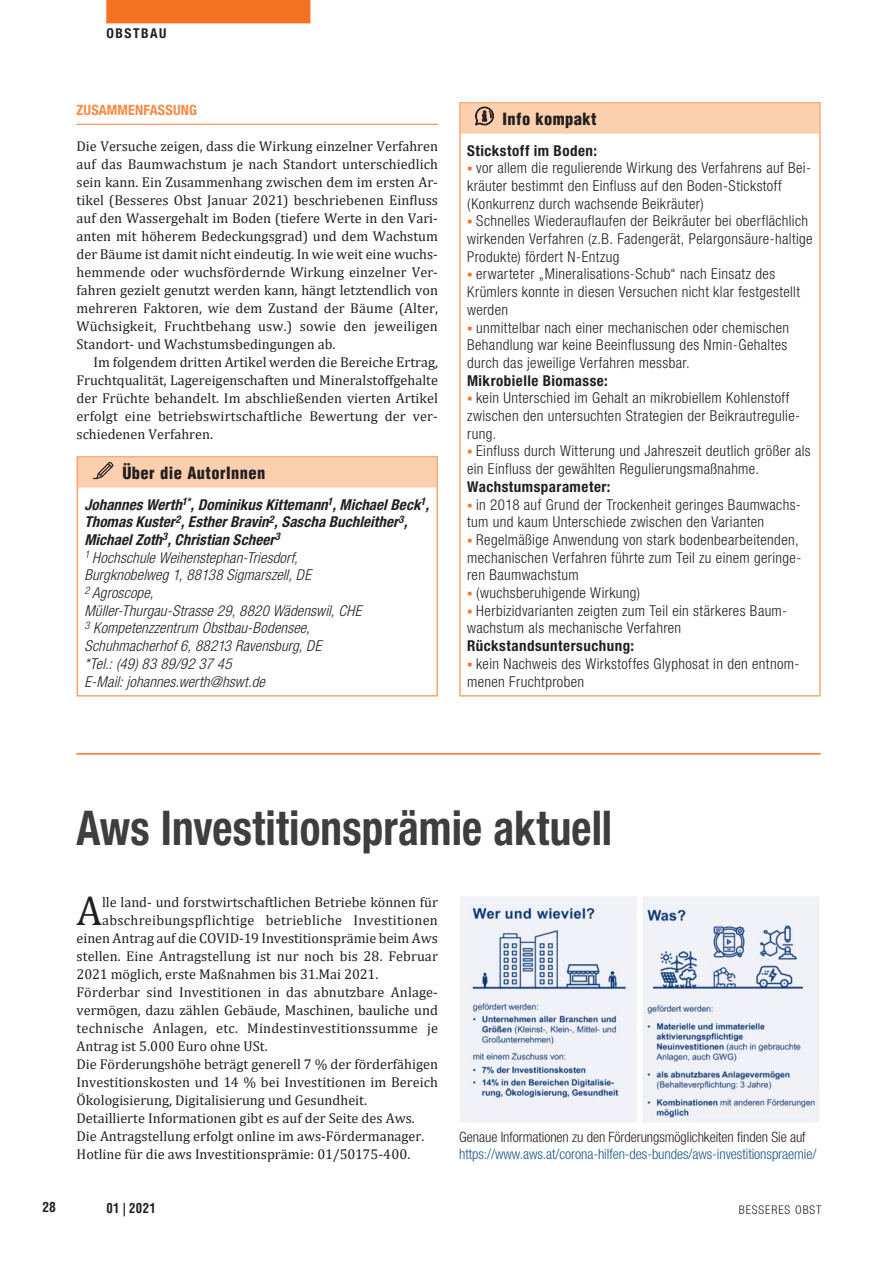
<style>
.page{position:relative;width:893px;height:1263px;background:#fff}
.page>*{position:absolute;margin:0;border:0;box-sizing:border-box;transform-origin:0 0}
.t1{font:700 condensed 48px "Helvetica Neue LT Std";letter-spacing:.005em;color:#3e3e3f;scale:.9 1}
.t2{font:41.25px "Cambria";color:#231f20}
.t3{font:900 condensed 16.5px "Helvetica LT Std";letter-spacing:.025em;color:#231f20}
.t4{font:300 condensed 15px/17.7px "Helvetica Neue LT Std";letter-spacing:.025em;color:#231f20}
.t5{font:italic 300 condensed 15px/17.7px "Helvetica Neue LT Std";color:#231f20}
.t6{font:700 condensed 15px "Helvetica Neue LT Std";letter-spacing:.03em;color:#231f20}
.t7{font:14.25px/18px "Cambria";color:#231f20;text-align:justify}
.t8{font:300 condensed 14.25px "Helvetica Neue LT Std";letter-spacing:-.005em;color:#1b578c}
.t9{font:300 condensed 14.25px "Helvetica Neue LT Std";letter-spacing:-.005em;color:#231f20}
.t10{font:14.25px "Cambria";letter-spacing:.02em;color:#231f20}
.t11{font:700 condensed 14.25px "Helvetica Neue LT Std";letter-spacing:.01em;color:#f68b45}
.t12{font:700 condensed 13.5px "Helvetica Neue";color:#231f20}
.t13{font:700 condensed 13.5px "Helvetica LT Std";letter-spacing:.03em;color:#231f20;scale:.95 1}
.t14{font:700 condensed 13.5px "Helvetica LT Std";letter-spacing:.03em;color:#231f20}
.t15{font:300 condensed 12px "Helvetica Neue LT Std";letter-spacing:.075em;color:#231f20}
.s1{font-weight:700}
</style>
<div class="page">
<div style="left:106px;top:0;width:204px;height:23px;background:#f37121"></div>
<div style="left:78px;top:458px;width:358px;height:30px;background:#fcd0ae"></div>
<svg style="left:93px;top:462px;width:21px;height:17px"></svg>
<div style="left:77px;top:456px;width:361px;height:241px;border:2px solid #f9a56e"></div>
<div style="left:461px;top:104px;width:358px;height:30px;background:#fcd0ae"></div>
<svg style="left:475px;top:107px;width:19px;height:18px"></svg>
<div style="left:459px;top:102px;width:362px;height:595px;border:2px solid #f9a56e"></div>
<hr style="left:77px;top:124px;width:361px;height:1px;background:#f68b45">
<hr style="left:77px;top:753px;width:744px;height:2px;background:#f37121">
<img style="left:460px;top:896px;width:359px;height:226px">
<p class="t12" style="left:106px;top:25px;width:62px">OBSTBAU</p>
<p class="t11" style="left:77px;top:102px;width:122px">ZUSAMMENFASSUNG</p>
<p class="t7" style="left:77px;top:137px;width:363px">Die Versuche zeigen, dass die Wirkung einzelner Verfahren auf das Baumwachstum je nach Standort unterschiedlich sein kann. Ein Zusammenhang zwischen dem im ersten Ar&shy;tikel (Besseres Obst Januar 2021) beschriebenen Einfluss auf den Wassergehalt im Boden (tiefere Werte in den Vari&shy;anten mit höherem Bedeckungsgrad) und dem Wachstum der Bäume ist damit nicht eindeutig. In wie weit eine wuchs&shy;hemmende oder wuchsfördernde Wirkung einzelner Ver&shy;fahren gezielt genutzt werden kann, hängt letztendlich von mehreren Faktoren, wie dem Zustand der Bäume (Alter, Wüchsigkeit, Fruchtbehang usw.) sowie den jeweiligen Standort- und Wachstumsbedingungen ab.</p>
<p class="t7" style="left:77px;top:353px;width:363px;text-indent:17px">Im folgendem dritten Artikel werden die Bereiche Ertrag, Fruchtqualität, Lagereigenschaften und Mineralstoffgehalte der Früchte behandelt. Im abschließenden vierten Artikel erfolgt eine betriebswirtschaftliche Bewertung der ver&shy;schiedenen Verfahren.</p>
<p class="t3" style="left:122px;top:463px;width:145px">Über die AutorInnen</p>
<p class="t5" style="left:84px;top:495px;width:350px"><span class="s1">JohannesWerth</span><sup>1*</sup><span class="s1">,DominikusKittemann</span><sup>1</sup><span class="s1">,MichaelBeck</span><sup>1</sup><span class="s1">, ThomasKuster</span><sup>2</sup><span class="s1">,EstherBravin</span><sup>2</sup><span class="s1">,SaschaBuchleither</span><sup>3</sup><span class="s1">, MichaelZoth</span><sup>3</sup><span class="s1">,ChristianScheer</span><sup>3<br></sup><sup>1</sup> HochschuleWeihenstephan-Triesdorf, Burgknobelweg1,88138 Sigmarszell,DE<br><sup>2</sup> Agroscope,<br>Müller-Thurgau-Strasse29,8820 Wädenswil,CHE<br><sup>3</sup> Kompetenzzentrum Obstbau-Bodensee, Schuhmacherhof6,88213 Ravensburg,DE<br>*Tel.:(49) 83 89/92 37 45<br>E-Mail:johannes.werth@hswt.de</p>
<p class="t3" style="left:502px;top:109px;width:96px">Info kompakt</p>
<p class="t6" style="left:467px;top:141px;width:131px">Stickstoff im Boden:</p>
<p class="t4" style="left:467px;top:159px;width:345px;text-indent:9px">vor allem die regulierende Wirkung des Verfahrens auf Bei&shy;kräuter bestimmt den Einfluss auf den Boden-Stickstoff (Konkurrenz durch wachsende Beikräuter)</p>
<p class="t4" style="left:476px;top:212px;width:333px">Schnelles Wiederauflaufen der Beikräuter bei oberflächlich</p>
<p class="t4" style="left:467px;top:230px;width:347px">wirkenden Verfahren (z.B. Fadengerät, Pelargonsäure-haltige</p>
<p class="t4" style="left:467px;top:247px;width:154px">Produkte) fördert N-Entzug</p>
<p class="t4" style="left:476px;top:265px;width:300px">erwarteter „Mineralisations-Schub“ nach Einsatz des</p>
<p class="t4" style="left:467px;top:283px;width:334px">Krümlers konnte in diesen Versuchen nicht klar festgestellt</p>
<p class="t4" style="left:467px;top:301px;width:42px">werden</p>
<p class="t4" style="left:476px;top:318px;width:314px">unmittelbar nach einer mechanischen oder chemischen</p>
<p class="t4" style="left:467px;top:336px;width:322px">Behandlung war keine Beeinflussung des Nmin-Gehaltes</p>
<p class="t4" style="left:467px;top:354px;width:224px">durch das jeweilige Verfahren messbar.</p>
<p class="t6" style="left:467px;top:371px;width:142px">Mikrobielle Biomasse:</p>
<p class="t4" style="left:467px;top:389px;width:335px;text-indent:9px">kein Unterschied im Gehalt an mikrobiellem Kohlenstoff zwischen den untersuchten Strategien der Beikrautregulie&shy;rung.</p>
<p class="t4" style="left:467px;top:442px;width:345px;text-indent:9px">Einfluss durch Witterung und Jahreszeit deutlich größer als ein Einfluss der gewählten Regulierungsmaßnahme.</p>
<p class="t6" style="left:467px;top:477px;width:145px">Wachstumsparameter:</p>
<p class="t4" style="left:467px;top:495px;width:335px;text-indent:9px">in 2018 auf Grund der Trockenheit geringes Baumwachs&shy;tum und kaum Unterschiede zwischen den Varianten</p>
<p class="t4" style="left:476px;top:531px;width:324px">Regelmäßige Anwendung von stark bodenbearbeitenden,</p>
<p class="t4" style="left:467px;top:548px;width:336px">mechanischen Verfahren führte zum Teil zu einem geringe-</p>
<p class="t4" style="left:467px;top:566px;width:113px">ren Baumwachstum</p>
<p class="t4" style="left:476px;top:584px;width:166px">(wuchsberuhigende Wirkung)</p>
<p class="t4" style="left:476px;top:601px;width:313px">Herbizidvarianten zeigten zum Teil ein stärkeres Baum-</p>
<p class="t4" style="left:467px;top:619px;width:216px">wachstum als mechanische Verfahren</p>
<p class="t6" style="left:467px;top:637px;width:169px">Rückstandsuntersuchung:</p>
<p class="t4" style="left:467px;top:655px;width:334px;text-indent:9px">kein Nachweis des Wirkstoffes Glyphosat in den entnom&shy;menen Fruchtproben</p>
<p class="t14" style="left:43px;top:1198px;width:15px">28</p>
<h1 class="t1" style="left:77px;top:799px;width:597px">Aws Investitionsprämie aktuell</h1>
<h2 class="t2" style="left:76px;top:887px;width:27px">A</h2>
<p class="t7" style="left:102px;top:893px;width:337px">lle land- und forstwirtschaftlichen Betriebe können für</p>
<p class="t10" style="left:102px;top:912px;width:337px">abschreibungspflichtige betriebliche Investitionen</p>
<p class="t7" style="left:77px;top:929px;width:363px">einen Antrag auf die COVID-19 Investitionsprämie beim Aws</p>
<p class="t7" style="left:77px;top:947px;width:363px">stellen. Eine Antragstellung ist nur noch bis 28. Februar</p>
<p class="t7" style="left:77px;top:965px;width:303px">2021 möglich, erste Maßnahmen bis 31.Mai 2021.</p>
<p class="t7" style="left:77px;top:983px;width:361px">Förderbar sind Investitionen in das abnutzbare Anlage-</p>
<p class="t7" style="left:77px;top:1001px;width:363px">vermögen, dazu zählen Gebäude, Maschinen, bauliche und</p>
<p class="t7" style="left:77px;top:1019px;width:363px">technische Anlagen, etc. Mindestinvestitionssumme je</p>
<p class="t7" style="left:77px;top:1037px;width:193px">Antrag ist 5.000 Euro ohne USt.</p>
<p class="t7" style="left:77px;top:1055px;width:363px">Die Förderungshöhe beträgt generell 7 % der förderfähigen</p>
<p class="t7" style="left:77px;top:1073px;width:363px">Investitionskosten und 14 % bei Investitionen im Bereich</p>
<p class="t7" style="left:77px;top:1091px;width:292px">Ökologisierung, Digitalisierung und Gesundheit.</p>
<p class="t7" style="left:77px;top:1109px;width:340px">Detaillierte Informationen gibt es auf der Seite des Aws.</p>
<p class="t7" style="left:77px;top:1127px;width:349px">Die Antragstellung erfolgt online im aws-Fördermanager.</p>
<p class="t7" style="left:77px;top:1145px;width:335px">Hotline für die aws Investitionsprämie: 01/50175-400.</p>
<p class="t9" style="left:459px;top:1129px;width:348px">Genaue Informationen zu den Förderungsmöglichkeiten finden Sie auf</p>
<p class="t8" style="left:459px;top:1146px;width:359px">https://www.aws.at/corona-hilfen-des-bundes/aws-investitionspraemie/</p>
<p class="t13" style="left:106px;top:1200px;width:54px">01 | 2021</p>
<p class="t15" style="left:739px;top:1203px;width:84px">BESSERES OBST</p>
</div>
